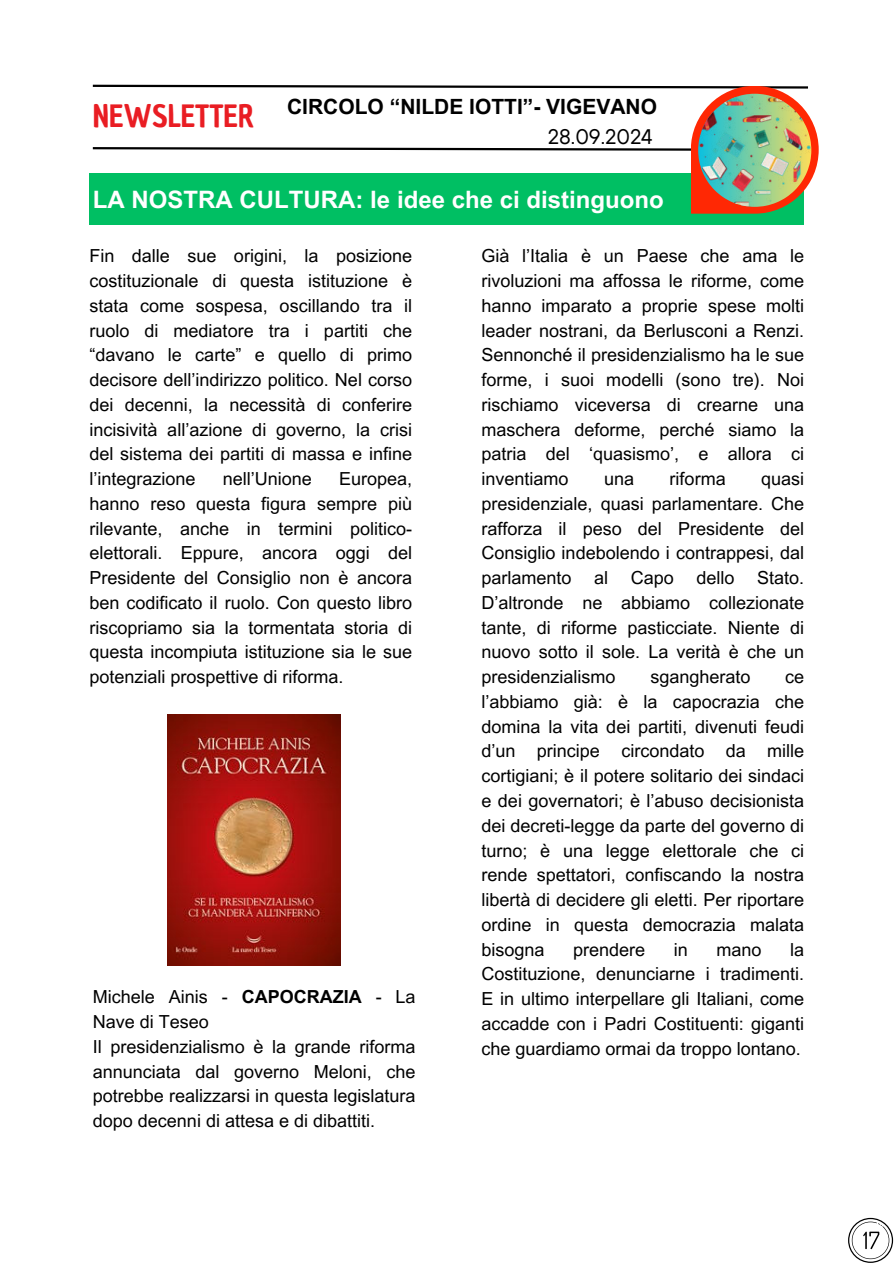
<style>
.page{position:relative;width:894px;height:1264px;background:#fff}
.page>*{position:absolute;margin:0;border:0;box-sizing:border-box;transform-origin:0 0}
.t1{font:700 24px "Arial MT Pro";color:#fff}
.t2{font:700 21px "Arial MT Pro";color:#000}
.t3{font:21px "TT Hoves";color:#000}
.t4{font:18px/24.8px "Arial MT Pro";color:#000;text-align:justify}
.s1{font-family:"Chau Philomene One";font-weight:400;font-size:30px;color:#e91d23}
.s2{font-weight:700}
</style>
<div class="page">
<div style="left:89px;top:173px;width:714px;height:52px;background:#00bf63"></div>
<svg style="left:92px;top:84px;width:726px;height:130px"></svg>
<img style="left:698px;top:94px;width:113px;height:113px">
<img style="left:168px;top:714px;width:172px;height:251px">
<svg style="left:848px;top:1217px;width:44px;height:45px"></svg>
<p class="t2" style="left:93px;top:95px;width:565px"><span class="s1">NEWSLETTER</span> CIRCOLO “NILDE IOTTI”- VIGEVANO</p>
<p class="t3" style="left:547px;top:123px;width:106px">28.09.2024</p>
<h1 class="t1" style="left:93px;top:185px;width:572px">LA NOSTRA CULTURA: le idee che ci distinguono</h1>
<p class="t4" style="left:89px;top:244px;width:324px">Fin dalle sue origini, la posizione costituzionale di questa istituzione è stata come sospesa, oscillando tra il ruolo di mediatore tra i partiti che “davano le carte” e quello di primo decisore dell’indirizzo politico. Nel corso dei decenni, la necessità di conferire incisività all’azione di governo, la crisi del sistema dei partiti di massa e infine l’integrazione</p>
<p class="t4" style="left:89px;top:467px;width:324px;text-indent:249px">Europea, hanno reso questa figura sempre più rilevante, anche in termini politico&shy;elettorali. Eppure, ancora oggi del Presidente del Consiglio non è ancora ben codificato il ruolo. Con questo libro riscopriamo sia la tormentata storia di questa incompiuta istituzione sia le sue potenziali prospettive di riforma.</p>
<p class="t4" style="left:223px;top:467px;width:91px">nell’Unione</p>
<p class="t4" style="left:93px;top:985px;width:324px;text-align:left">Michele Ainis - <span class="s2">CAPOCRAZIA</span> - La Nave di Teseo<br>Il presidenzialismo è la grande riforma annunciata dal governo Meloni, che potrebbe realizzarsi in questa legislatura dopo decenni di attesa e di dibattiti.</p>
<p class="t4" style="left:481px;top:244px;width:324px">Già l’Italia è un Paese che ama le rivoluzioni ma affossa le riforme, come hanno imparato a proprie spese molti leader nostrani, da Berlusconi a Renzi.<br>Sennonché il presidenzialismo ha le sue forme, i suoi modelli (sono tre). Noi rischiamo viceversa di crearne una maschera deforme, perché siamo la patria del ‘quasismo’, e allora ci inventiamo</p>
<p class="t4" style="left:604px;top:467px;width:32px">una</p>
<p class="t4" style="left:669px;top:467px;width:57px">riforma</p>
<p class="t4" style="left:481px;top:467px;width:324px;text-indent:280px">quasi presidenziale, quasi parlamentare. Che rafforza il peso del Presidente del Consiglio indebolendo i contrappesi, dal parlamento</p>
<p class="t4" style="left:481px;top:566px;width:324px;text-indent:275px">Stato.<br>D’altronde ne abbiamo collezionate tante, di riforme pasticciate. Niente di nuovo sotto il sole. La verità è che un presidenzialismo</p>
<p class="t4" style="left:594px;top:566px;width:16px">al</p>
<p class="t4" style="left:630px;top:566px;width:45px">Capo</p>
<p class="t4" style="left:696px;top:566px;width:40px">dello</p>
<p class="t4" style="left:650px;top:665px;width:102px">sgangherato</p>
<p class="t4" style="left:481px;top:665px;width:324px;text-indent:304px">ce l’abbiamo già: è la capocrazia che domina la vita dei partiti, divenuti feudi d’un principe circondato da mille cortigiani; è il potere solitario dei sindaci e dei governatori; è l’abuso decisionista dei decreti-legge da parte del governo di turno; è una legge elettorale che ci rende spettatori, confiscando la nostra libertà di decidere gli eletti. Per riportare ordine in questa democrazia malata bisogna</p>
<p class="t4" style="left:481px;top:937px;width:324px;text-indent:309px">la Costituzione, denunciarne i tradimenti.<br>E in ultimo interpellare gli Italiani, come accadde con i Padri Costituenti: giganti che guardiamo ormai da troppo lontano.</p>
<p class="t4" style="left:573px;top:937px;width:74px">prendere</p>
<p class="t4" style="left:673px;top:937px;width:16px">in</p>
<p class="t4" style="left:716px;top:937px;width:47px">mano</p>
</div>
